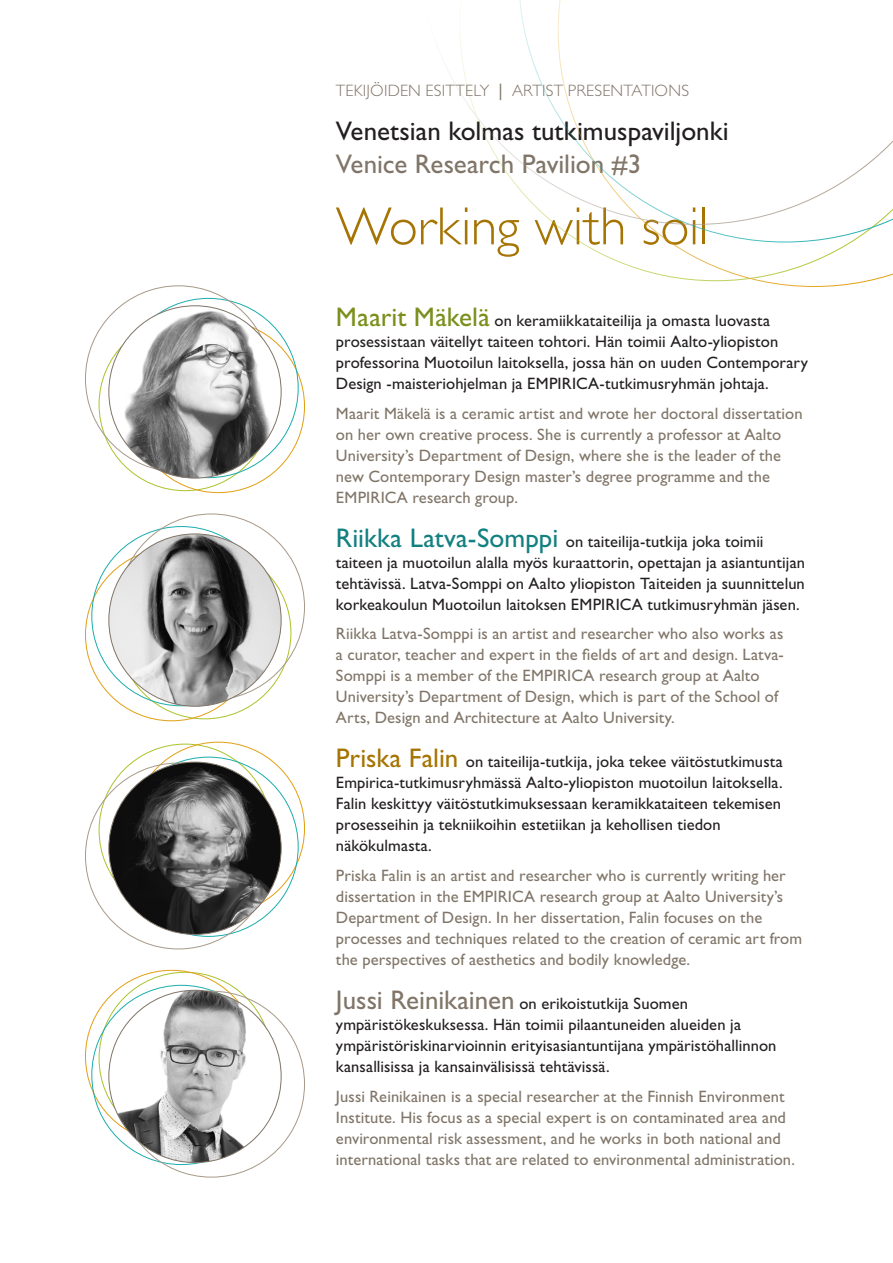
<style>
.page{position:relative;width:893px;height:1263px;background:#fff}
.page>*{position:absolute;margin:0;border:0;box-sizing:border-box;transform-origin:0 0}
.t1{font:300 54px "Gill Sans Std";letter-spacing:-.005em;color:#a57403}
.t2{font:27px "Gill Sans Std";color:#231f20}
.t3{font:27px "Gill Sans Std";letter-spacing:-.005em;color:#807568}
.t4{font:16.5px/21px "Gill Sans Std";letter-spacing:.005em;color:#807568}
.t5{font:16.5px/21px "Gill Sans Std";letter-spacing:.005em;color:#231f20}
.t6{font:300 16.5px "Gill Sans Std";letter-spacing:.01em;color:#807568}
.s1{font-weight:400}
.s2{font-size:27px;color:#7a8f1c}
.s3{font-size:27px;color:#148080}
.s4{font-size:27px;color:#a57403}
.s5{font-size:27px;color:#807568}
</style>
<div class="page">
<img style="left:109px;top:534px;width:172px;height:172px;border-radius:86px">
<img style="left:109px;top:762px;width:172px;height:172px;border-radius:86px">
<img style="left:109px;top:990px;width:172px;height:172px;border-radius:86px">
<img style="left:109px;top:306px;width:172px;height:172px;border-radius:86px">
<svg style="left:579px;top:242px;width:314px;height:45px"></svg>
<svg style="left:556px;top:225px;width:324px;height:17px"></svg>
<svg style="left:444px;top:0;width:449px;height:225px"></svg>
<p class="t6" style="left:336px;top:81px;width:355px">TEKIJÖIDEN ESITTELY <span class="s1">|</span> ARTIST PRESENTATIONS</p>
<p class="t2" style="left:336px;top:116px;width:394px">Venetsian kolmas tutkimuspaviljonki</p>
<p class="t3" style="left:336px;top:149px;width:307px">Venice Research Pavilion #3</p>
<p class="t1" style="left:336px;top:196px;width:374px">Working with soil</p>
<p class="t5" style="left:336px;top:310px;width:473px"><span class="s2">Maarit Mäkelä</span> on keramiikkataiteilija ja omasta luovasta prosessistaan väitellyt taiteen tohtori. Hän toimii Aalto-yliopiston professorina Muotoilun laitoksella, jossa hän on uuden Contemporary Design -maisteriohjelman ja EMPIRICA-tutkimusryhmän johtaja.</p>
<p class="t4" style="left:336px;top:403px;width:468px">Maarit Mäkelä is a ceramic artist and wrote her doctoral dissertation on her own creative process. She is currently a professor at Aalto University’s Department of Design, where she is the leader of the new Contemporary Design master’s degree programme and the EMPIRICA research group.</p>
<p class="t5" style="left:336px;top:531px;width:471px"><span class="s3">Riikka Latva-Somppi</span> on taiteilija-tutkija joka toimii taiteen ja muotoilun alalla myös kuraattorin, opettajan ja asiantuntijan tehtävissä. Latva-Somppi on Aalto yliopiston Taiteiden ja suunnittelun korkeakoulun Muotoilun laitoksen EMPIRICA tutkimusryhmän jäsen.</p>
<p class="t4" style="left:336px;top:623px;width:449px">Riikka Latva-Somppi is an artist and researcher who also works as a curator, teacher and expert in the fields of art and design. Latva-Somppi is a member of the EMPIRICA research group at Aalto University’s Department of Design, which is part of the School of Arts, Design and Architecture at Aalto University.</p>
<p class="t5" style="left:336px;top:751px;width:448px"><span class="s4">Priska Falin</span> on taiteilija-tutkija, joka tekee väitöstutkimusta Empirica-tutkimusryhmässä Aalto-yliopiston muotoilun laitoksella.<br>Falin keskittyy väitöstutkimuksessaan keramikkataiteen tekemisen prosesseihin ja tekniikoihin estetiikan ja kehollisen tiedon näkökulmasta.</p>
<p class="t4" style="left:336px;top:865px;width:468px">Priska Falin is an artist and researcher who is currently writing her dissertation in the EMPIRICA research group at Aalto University’s Department of Design. In her dissertation, Falin focuses on the processes and techniques related to the creation of ceramic art from the perspectives of aesthetics and bodily knowledge.</p>
<p class="t5" style="left:336px;top:993px;width:442px"><span class="s5">Jussi Reinikainen</span> on erikoistutkija Suomen ympäristökeskuksessa. Hän toimii pilaantuneiden alueiden ja ympäristöriskinarvioinnin erityisasiantuntijana ympäristöhallinnon kansallisissa ja kansainvälisissä tehtävissä.</p>
<p class="t4" style="left:336px;top:1085px;width:460px">Jussi Reinikainen is a special researcher at the Finnish Environment Institute. His focus as a special expert is on contaminated area and environmental risk assessment, and he works in both national and international tasks that are related to environmental administration.</p>
</div>
